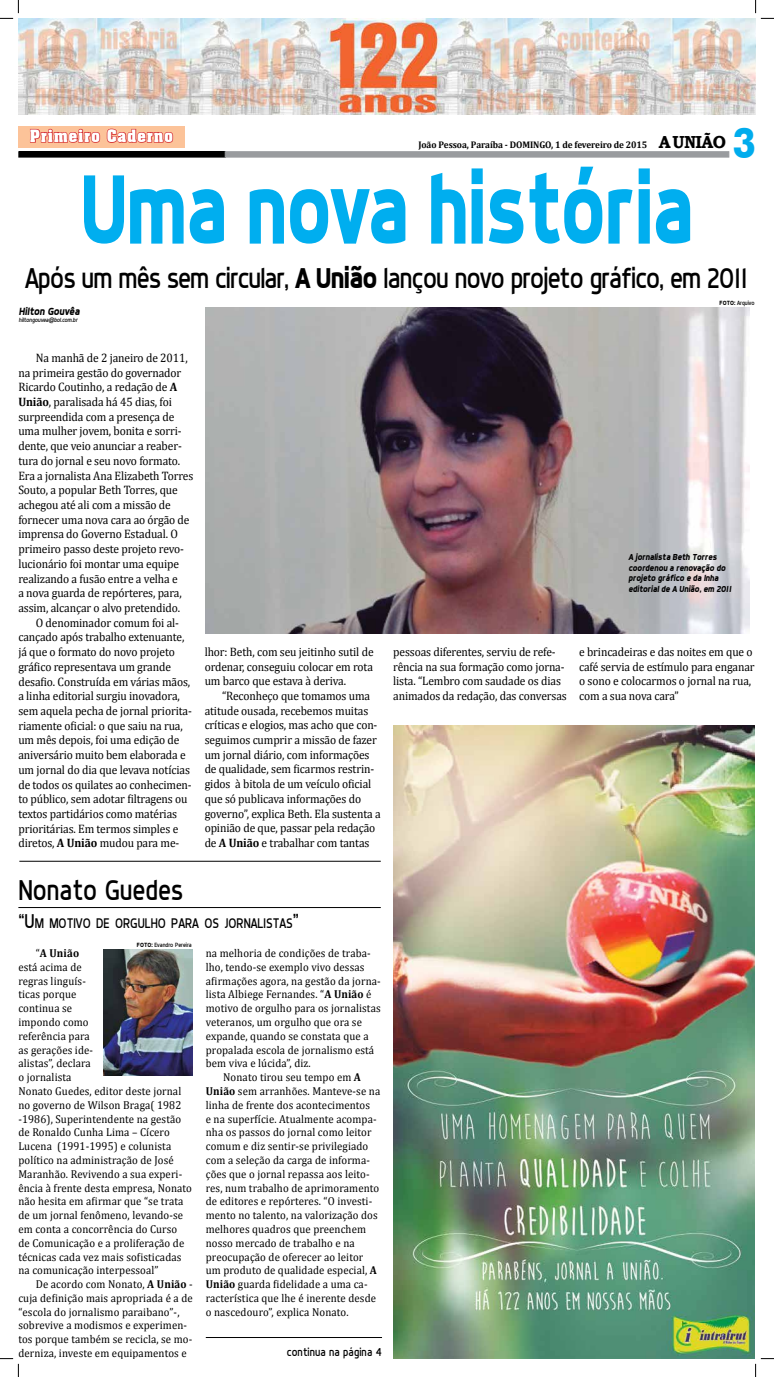
<style>
.page{position:relative;width:774px;height:1377px;background:#fff}
.page>*{position:absolute;margin:0;border:0;box-sizing:border-box;transform-origin:0 0}
.t1{font:700 98.44px "Dyno";letter-spacing:-.02em;color:#00aeef;scale:.8 1}
.t2{font:700 42px "Futura BT";color:#00aced;scale:.9 1}
.t3{font:28.88px "Dyno";letter-spacing:-.03em;color:#000;scale:.9 1}
.t4{font:28.88px "Dyno";color:#000;scale:.9 1}
.t5{font:700 16.62px "Aachen BT";letter-spacing:.04em;color:#fff;scale:.95 1}
.t6{font:14.09px "Dyno";color:#000;scale:.9 1}
.t7{font:12.25px/14.7px "Cambria";letter-spacing:-.01em;color:#000;scale:.94 1}
.t8{font:11.46px/13.8px "Cambria";letter-spacing:.01em;color:#000;scale:.94 1}
.t9{font:11.46px "Dyno";letter-spacing:.01em;color:#000;scale:.94 1}
.t10{font:italic 700 10.5px "Dyno";letter-spacing:-.01em;color:#000;scale:.95 1}
.t11{font:700 9.62px "Cambria";letter-spacing:-.01em;color:#000;scale:.95 1}
.t12{font:italic 700 8.75px/10.5px "Dyno";letter-spacing:-.01em;color:#000;scale:.95 1}
.t13{font:6.12px "Dyno";color:#000;scale:.95 1}
.t14{font:italic 6.12px "Dyno";letter-spacing:-.01em;color:#000;scale:.95 1}
.s1{font-family:"Bookman Old Style";font-size:17.41px}
.s2{font-weight:700}
.s3{font-size:20.12px}
</style>
<div class="page">
<div style="left:19px;top:152px;width:206px;height:5px;background:#000"></div>
<div style="left:18px;top:151px;width:208px;height:6px;border:1px solid #000"></div>
<svg style="left:225px;top:151px;width:504px;height:6px;background:#9b9da0"></svg>
<img style="left:18px;top:18px;width:737px;height:96px">
<div style="left:19px;top:126px;width:166px;height:22px;background:#fcc399"></div>
<svg style="left:30px;top:128px;width:144px;height:15px"></svg>
<hr style="left:19px;top:860px;width:362px;height:1px;background:#000">
<hr style="left:18px;top:907px;width:363px;height:1px;background:#000">
<img style="left:103px;top:949px;width:89px;height:126px">
<img style="left:394px;top:725px;width:360px;height:632px">
<img style="left:205px;top:307px;width:543px;height:326px">
<hr style="left:206px;top:1336px;width:176px;height:1px;background:#000">
<svg style="left:0;top:0;width:19px;height:19px"></svg>
<svg style="left:0;top:1358px;width:19px;height:18px"></svg>
<svg style="left:754px;top:0;width:19px;height:19px"></svg>
<svg style="left:754px;top:1357px;width:19px;height:19px"></svg>
<h3 class="t5" style="left:30px;top:125px;width:152px">Primeiro Caderno</h3>
<p class="t11" style="left:418px;top:139px;width:325px">João Pessoa, Paraíba - DOMINGO, 1 de fevereiro de 2015 <span class="s1">AUNIÃO</span></p>
<h2 class="t2" style="left:732px;top:118px;width:28px">3</h2>
<h1 class="t1" style="left:80px;top:149px;width:768px">Uma nova história</h1>
<h3 class="t3" style="left:25px;top:261px;width:804px">Após um mês sem circular, <span class="s2">A União</span> lançou novo projeto gráfico, em 2011</h3>
<p class="t10" style="left:19px;top:305px;width:66px">Hilton Gouvêa</p>
<p class="t14" style="left:19px;top:316px;width:63px">hiltongouvea@bol.com.br</p>
<p class="t7" style="left:18px;top:350px;width:187px;text-indent:17px">Na manhã de 2 janeiro de 2011, na primeira gestão do governador<br>Ricardo Coutinho, a redação de <span class="s2">A<br>União</span>, paralisada há 45 dias, foi surpreendida com a presença de uma mulher jovem, bonita e sorri&shy;dente, que veio anunciar a reaber&shy;tura do jornal e seu novo formato.<br>Era a jornalista Ana Elizabeth Torres<br>Souto, a popular Beth Torres, que achegou até ali com a missão de fornecer uma nova cara ao órgão de imprensa do Governo Estadual. O primeiro passo deste projeto revo&shy;lucionário foi montar uma equipe realizando a fusão entre a velha e<br>a nova guarda de repórteres, para, assim, alcançar o alvo pretendido.</p>
<p class="t7" style="left:18px;top:615px;width:186px;text-indent:17px">O denominador comum foi al&shy;cançado após trabalho extenuante, já que o formato do novo projeto gráfico representava um grande desafio. Construída em várias mãos, a linha editorial surgiu inovadora, sem aquela pecha de jornal priorita&shy;riamente oficial: o que saiu na rua, um mês depois, foi uma edição de aniversário muito bem elaborada e um jornal do dia que levava notícias de todos os quilates ao conhecimen&shy;to público, sem adotar filtragens ou textos partidários como matérias prioritárias. Em termos simples e diretos, <span class="s2">A União</span> mudou para me-</p>
<h3 class="t4" style="left:18px;top:873px;width:184px">Nonato Guedes</h3>
<p class="t7" style="left:205px;top:644px;width:181px;text-align:justify">lhor: Beth, com seu jeitinho sutil de ordenar, conseguiu colocar em rota um barco que estava à deriva.</p>
<p class="t7" style="left:205px;top:688px;width:189px;text-indent:17px">“Reconheço que tomamos uma atitude ousada, recebemos muitas críticas e elogios, mas acho que con&shy;seguimos cumprir a missão de fazer um jornal diário, com informações de qualidade, sem ficarmos restrin&shy;gidos à bitola de um veículo oficial que só publicava informações do governo”, explica Beth. Ela sustenta a opinião de que, passar pela redação de <span class="s2">A União</span> e trabalhar com tantas</p>
<p class="t6" style="left:18px;top:914px;width:313px"><span class="s3">“U</span>M MOTIVO DE ORGULHO PARA OS JORNALISTAS<span class="s3">”</span></p>
<p class="t8" style="left:206px;top:946px;width:177px">na melhoria de condições de traba-</p>
<p class="t8" style="left:206px;top:959px;width:170px">lho, tendo-se exemplo vivo dessas</p>
<p class="t8" style="left:206px;top:973px;width:188px">afirmações agora, na gestão da jorna-</p>
<p class="t8" style="left:206px;top:987px;width:178px">lista Albiege Fernandes. “<span class="s2">A União</span> é</p>
<p class="t8" style="left:206px;top:1001px;width:188px">motivo de orgulho para os jornalistas</p>
<p class="t8" style="left:206px;top:1014px;width:168px">veteranos, um orgulho que ora se</p>
<p class="t8" style="left:206px;top:1028px;width:175px">expande, quando se constata que a</p>
<p class="t8" style="left:206px;top:1042px;width:181px">propalada escola de jornalismo está</p>
<p class="t8" style="left:206px;top:1056px;width:113px">bem viva e lúcida”, diz.</p>
<p class="t8" style="left:223px;top:1070px;width:148px">Nonato tirou seu tempo em <span class="s2">A</span></p>
<p class="t8" style="left:206px;top:1083px;width:187px"><span class="s2">União</span> sem arranhões. Manteve-se na</p>
<p class="t8" style="left:206px;top:1097px;width:176px">linha de frente dos acontecimentos</p>
<p class="t8" style="left:206px;top:1111px;width:183px">e na superfície. Atualmente acompa-</p>
<p class="t8" style="left:206px;top:1125px;width:178px">nha os passos do jornal como leitor</p>
<p class="t8" style="left:206px;top:1139px;width:174px">comum e diz sentir-se privilegiado</p>
<p class="t8" style="left:206px;top:1152px;width:176px">com a seleção da carga de informa-</p>
<p class="t8" style="left:206px;top:1166px;width:176px">ções que o jornal repassa aos leito-</p>
<p class="t8" style="left:206px;top:1180px;width:186px">res, num trabalho de aprimoramento</p>
<p class="t8" style="left:206px;top:1194px;width:179px">de editores e repórteres. “O investi-</p>
<p class="t8" style="left:206px;top:1207px;width:184px">mento no talento, na valorização dos</p>
<p class="t8" style="left:206px;top:1221px;width:172px">melhores quadros que preenchem</p>
<p class="t8" style="left:206px;top:1235px;width:160px">nosso mercado de trabalho e na</p>
<p class="t8" style="left:206px;top:1249px;width:169px">preocupação de oferecer ao leitor</p>
<p class="t8" style="left:206px;top:1263px;width:183px">um produto de qualidade especial, <span class="s2">A</span></p>
<p class="t8" style="left:206px;top:1276px;width:174px"><span class="s2">União</span> guarda fidelidade a uma ca-</p>
<p class="t8" style="left:206px;top:1290px;width:183px">racterística que lhe é inerente desde</p>
<p class="t8" style="left:206px;top:1304px;width:153px">o nascedouro”, explica Nonato.</p>
<p class="t13" style="left:137px;top:941px;width:59px"><span class="s2">Foto:</span> Evandro Pereira</p>
<p class="t8" style="left:18px;top:946px;width:186px;text-indent:17px">“<span class="s2">A União<br></span>está acima de<br>regras linguís-<br>ticas porque<br>continua se<br>impondo como<br>referência para<br>as gerações ide-<br>alistas”, declara<br>o jornalista<br>Nonato Guedes, editor deste jornal no governo de Wilson Braga( 1982 -1986), Superintendente na gestão de Ronaldo Cunha Lima – Cícero<br>Lucena (1991-1995) e colunista político na administração de José<br>Maranhão. Revivendo a sua experi&shy;ência à frente desta empresa, Nonato não hesita em afirmar que “se trata de um jornal fenômeno, levando-se em conta a concorrência do Curso<br>de Comunicação e a proliferação de técnicas cada vez mais sofisticadas na comunicação interpessoal”</p>
<p class="t8" style="left:18px;top:1276px;width:187px;text-indent:17px">De acordo com Nonato, <span class="s2">A União</span> - cuja definição mais apropriada é a de “escola do jornalismo paraibano”-, sobrevive a modismos e experimen&shy;tos porque também se recicla, se mo&shy;derniza, investe em equipamentos e</p>
<p class="t9" style="left:287px;top:1344px;width:102px">continua na página 4</p>
<p class="t13" style="left:719px;top:299px;width:38px"><span class="s2">Foto:</span> Arquivo</p>
<p class="t12" style="left:628px;top:551px;width:110px">A jornalista Beth Torres coordenou a renovação do projeto gráfico e da lnha editorial de A União, em 2011</p>
<p class="t7" style="left:393px;top:644px;width:186px">pessoas diferentes, serviu de refe&shy;rência na sua formação como jorna&shy;lista. “Lembro com saudade os dias animados da redação, das conversas</p>
<p class="t7" style="left:579px;top:644px;width:188px">e brincadeiras e das noites em que o café servia de estímulo para enganar o sono e colocarmos o jornal na rua, com a sua nova cara”</p>
</div>
